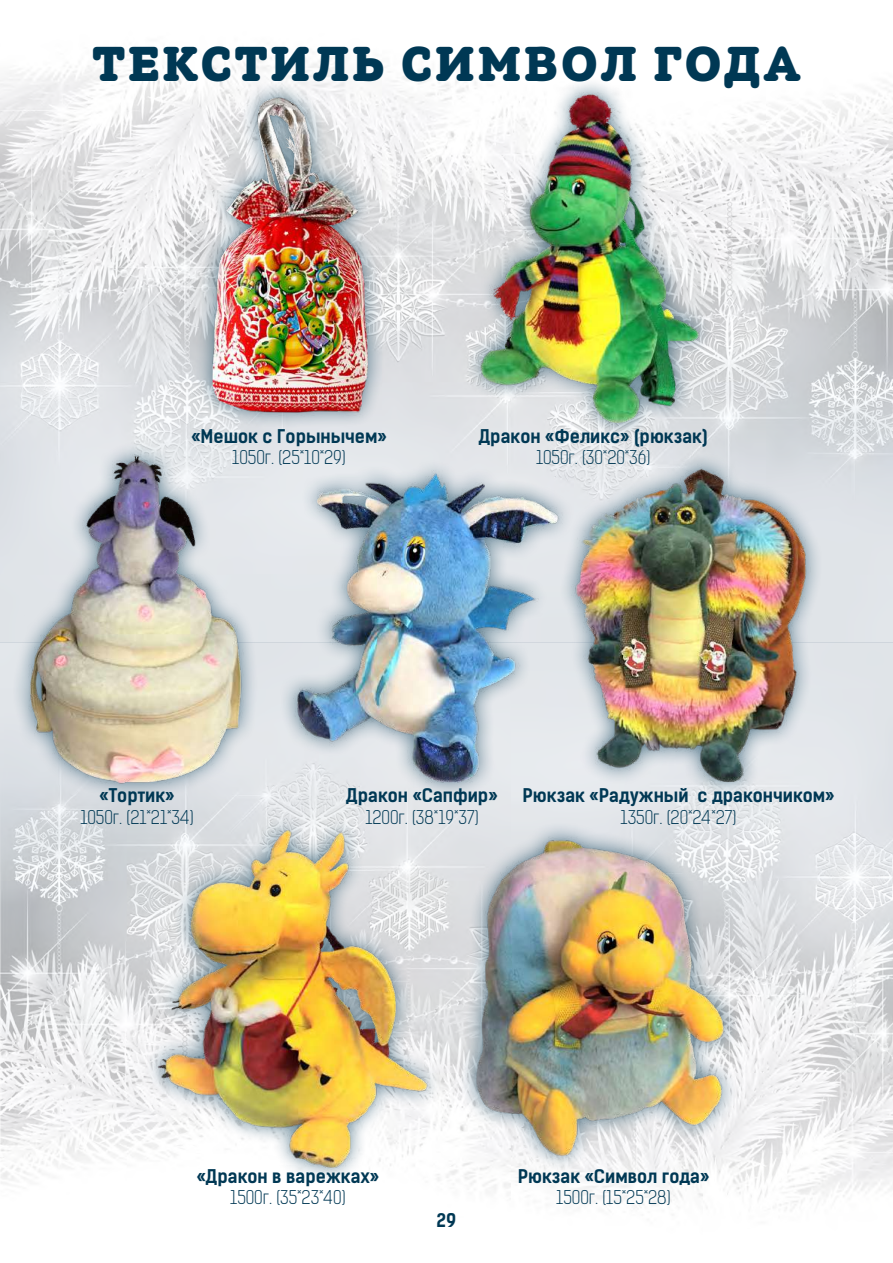
<style>
.page{position:relative;width:893px;height:1263px;background:#fff}
.page>*{position:absolute;margin:0;border:0;box-sizing:border-box;transform-origin:0 0}
.t1{font:900 49.5px "ALS Schlangeslab";letter-spacing:.06em;color:#003854}
.t2{font:18px "Kelson Sans Bold RU";color:#003854}
.t3{font:18px "Kelson Sans Light RU";color:#003854}
</style>
<div class="page">
<img style="left:0;top:52px;width:893px;height:1159px">
<img style="left:576px;top:453px;width:288px;height:346px">
<div style="left:194px;top:80px;width:192px;height:350px;background:#003854;opacity:.65"></div>
<img style="left:200px;top:87px;width:176px;height:349px">
<img style="left:106px;top:812px;width:311px;height:370px">
<div style="left:279px;top:457px;width:297px;height:343px;background:#003854;opacity:.65"></div>
<img style="left:327px;top:453px;width:260px;height:329px">
<img style="left:417px;top:812px;width:370px;height:370px">
<div style="left:464px;top:76px;width:252px;height:364px;background:#003854;opacity:.65"></div>
<img style="left:424px;top:87px;width:338px;height:338px">
<img style="left:0;top:442px;width:327px;height:357px">
<h1 class="t1" style="left:92px;top:36px;width:710px">ТЕКСТИЛЬ СИМВОЛ ГОДА</h1>
<p class="t2" style="left:191px;top:425px;width:197px">«Мешок с Горынычем»</p>
<p class="t3" style="left:232px;top:447px;width:115px">1050г. (25*10*29)</p>
<p class="t2" style="left:479px;top:425px;width:230px">Дракон «Феликс» (рюкзак)</p>
<p class="t3" style="left:536px;top:447px;width:116px">1050г. (30*20*36)</p>
<p class="t2" style="left:99px;top:784px;width:77px">«Тортик»</p>
<p class="t3" style="left:80px;top:806px;width:115px">1050г. (21*21*34)</p>
<p class="t2" style="left:346px;top:784px;width:153px">Дракон «Сапфир»</p>
<p class="t3" style="left:365px;top:806px;width:115px">1200г. (38*19*37)</p>
<p class="t2" style="left:523px;top:784px;width:314px">Рюкзак «Радужный с дракончиком»</p>
<p class="t3" style="left:621px;top:806px;width:117px">1350г. (20*24*27)</p>
<p class="t2" style="left:197px;top:1165px;width:184px">«Дракон в варежках»</p>
<p class="t3" style="left:230px;top:1187px;width:117px">1500г. (35*23*40)</p>
<p class="t2" style="left:437px;top:1209px;width:21px">29</p>
<p class="t2" style="left:518px;top:1165px;width:193px">Рюкзак «Символ года»</p>
<p class="t3" style="left:556px;top:1187px;width:116px">1500г. (15*25*28)</p>
</div>
